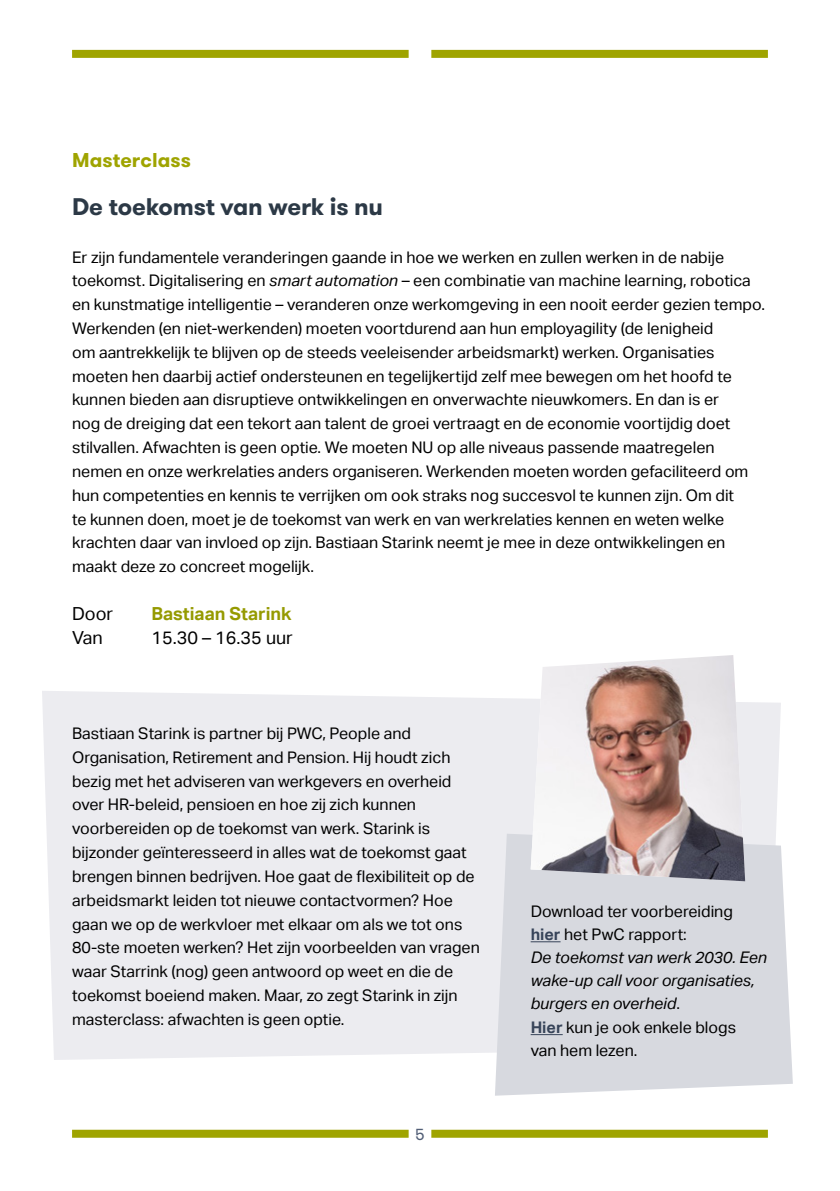
<style>
.page{position:relative;width:840px;height:1191px;background:#fff}
.page>*{position:absolute;margin:0;border:0;box-sizing:border-box;transform-origin:0 0}
.t1{font:700 24px "GT Walsheim Pro";letter-spacing:-.005em;color:#2c3946}
.t2{font:700 20px "GT Walsheim Pro";letter-spacing:.005em;color:#9fa400}
.t3{font:18px "Aktiv Grotesk";color:#000}
.t4{font:700 18px "Aktiv Grotesk";color:#959a00}
.t5{font:16px/23.8px "Aktiv Grotesk";color:#000}
.t6{font:16px "GT Walsheim Pro";color:#515e76}
.s1{font-style:italic}
.s2{font-weight:700;color:#374459}
</style>
<div class="page">
<div style="left:42px;top:691px;width:738px;height:369px;background:#ececf0"></div>
<div style="left:72px;top:50px;width:336px;height:8px;background:#9fa400"></div>
<div style="left:72px;top:1129px;width:336px;height:8px;background:#9fa400"></div>
<div style="left:431px;top:50px;width:336px;height:8px;background:#9fa400"></div>
<div style="left:431px;top:1129px;width:336px;height:8px;background:#9fa400"></div>
<svg style="left:494px;top:833px;width:298px;height:262px;fill:#d7d9df"></svg>
<hr style="left:530px;top:941px;width:30px;height:1px;background:#374459">
<hr style="left:530px;top:1034px;width:32px;height:1px;background:#374459">
<img style="left:530px;top:655px;width:214px;height:226px">
<p class="t2" style="left:72px;top:147px;width:120px">Masterclass</p>
<h1 class="t1" style="left:72px;top:191px;width:312px">De toekomst van werk is nu</h1>
<p class="t5" style="left:72px;top:245px;width:694px">Er zijn fundamentele veranderingen gaande in hoe we werken en zullen werken in de nabije toekomst. Digitalisering en <span class="s1">smart automation</span> – een combinatie van machine learning, robotica en kunstmatige intelligentie – veranderen onze werkomgeving in een nooit eerder gezien tempo.<br>Werkenden (en niet-werkenden) moeten voortdurend aan hun employagility (de lenigheid<br>om aantrekkelijk te blijven op de steeds veeleisender arbeidsmarkt) werken. Organisaties moeten hen daarbij actief ondersteunen en tegelijkertijd zelf mee bewegen om het hoofd te kunnen bieden aan disruptieve ontwikkelingen en onverwachte nieuwkomers. En dan is er<br>nog de dreiging dat een tekort aan talent de groei vertraagt en de economie voortijdig doet stilvallen. Afwachten is geen optie. We moeten NU op alle niveaus passende maatregelen nemen en onze werkrelaties anders organiseren. Werkenden moeten worden gefaciliteerd om hun competenties en kennis te verrijken om ook straks nog succesvol te kunnen zijn. Om dit<br>te kunnen doen, moet je de toekomst van werk en van werkrelaties kennen en weten welke krachten daar van invloed op zijn. Bastiaan Starink neemt je mee in deze ontwikkelingen en maakt deze zo concreet mogelijk.</p>
<p class="t3" style="left:72px;top:603px;width:43px">Door</p>
<p class="t4" style="left:151px;top:603px;width:141px">Bastiaan Starink</p>
<p class="t3" style="left:72px;top:627px;width:32px">Van</p>
<p class="t3" style="left:151px;top:627px;width:143px">15.30 – 16.35 uur</p>
<p class="t5" style="left:72px;top:721px;width:409px">Bastiaan Starink is partner bij PWC, People and Organisation, Retirement and Pension. Hij houdt zich bezig met het adviseren van werkgevers en overheid over HR-beleid, pensioen en hoe zij zich kunnen voorbereiden op de toekomst van werk. Starink is bijzonder geïnteresseerd in alles wat de toekomst gaat brengen binnen bedrijven. Hoe gaat de flexibiliteit op de arbeidsmarkt leiden tot nieuwe contactvormen? Hoe gaan we op de werkvloer met elkaar om als we tot ons 80-ste moeten werken? Het zijn voorbeelden van vragen waar Starrink (nog) geen antwoord op weet en die de toekomst boeiend maken. Maar, zo zegt Starink in zijn masterclass: afwachten is geen optie.</p>
<p class="t6" style="left:415px;top:1124px;width:11px">5</p>
<p class="t5" style="left:530px;top:899px;width:238px;line-height:23.2px">Download ter voorbereiding<br><span class="s2">hier</span> het PwC rapport:<br><span class="s1">De toekomst van werk 2030. Een wake-up call voor organisaties, burgers en overheid</span>.<br><span class="s2">Hier</span> kun je ook enkele blogs<br>van hem lezen.</p>
</div>
